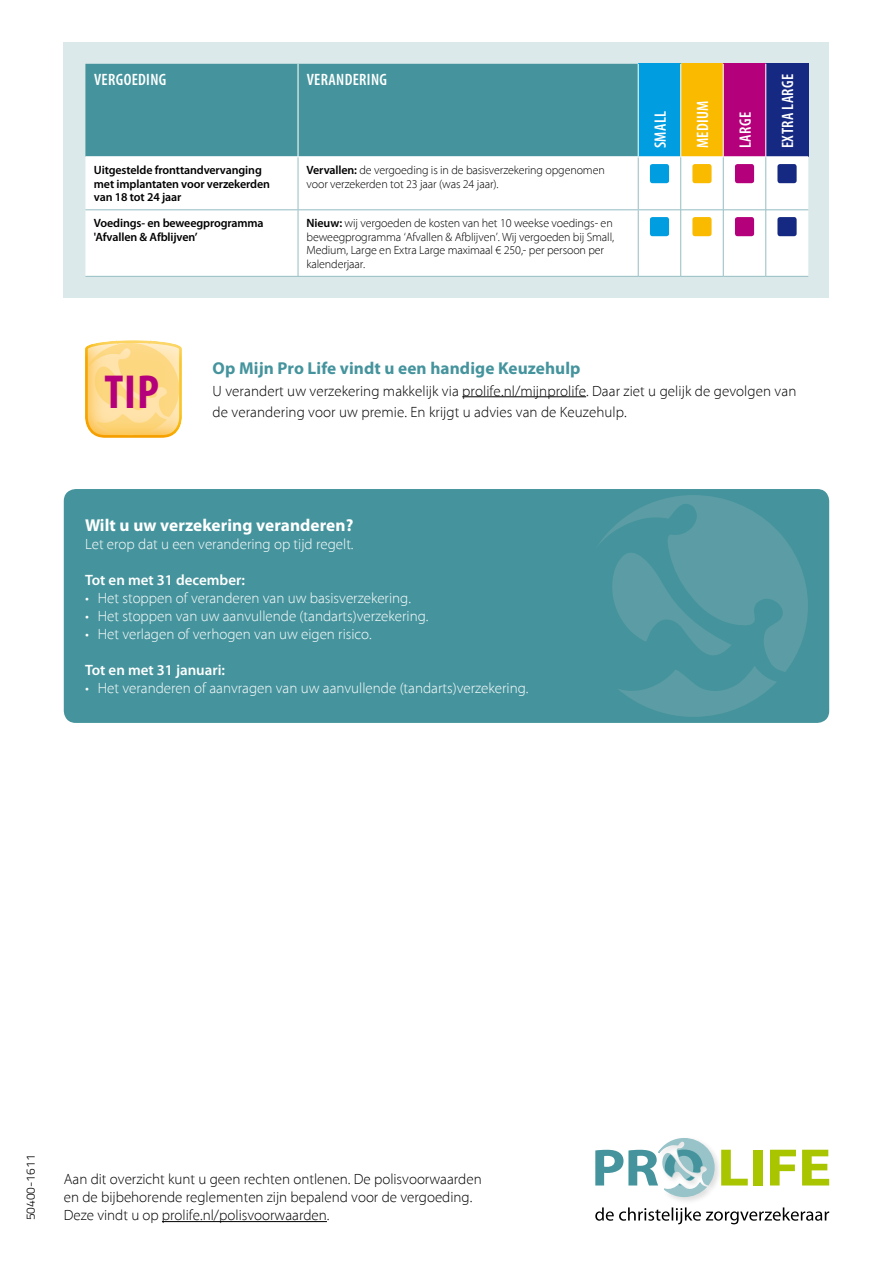
<style>
.page{position:relative;width:893px;height:1263px;background:#fff}
.page>*{position:absolute;margin:0;border:0;box-sizing:border-box;transform-origin:0 0}
.t1{font:700 condensed 48px "Myriad Pro";color:#b5007b}
.t2{font:700 17.25px "Myriad Pro";letter-spacing:.005em;color:#45949d}
.t3{font:700 17.25px "Myriad Pro";letter-spacing:.005em;color:#fff}
.t4{font:600 condensed 16.5px "Myriad Pro";letter-spacing:.02em;color:#fff}
.t5{font:300 15px/18px "Myriad Pro";color:#000}
.t6{font:300 15px/18px "Myriad Pro";color:#fff}
.t7{font:300 12px/13.5px "Myriad Pro";letter-spacing:-.01em;color:#000}
.t8{font:600 12px/13.5px "Myriad Pro";letter-spacing:-.01em;color:#000}
.t9{font:300 12px "Titillium Web";color:#000}
.s1{font-weight:600}
.s2{font-weight:700}
</style>
<div class="page">
<div style="left:64px;top:42px;width:765px;height:256px;background:#dbe9ea"></div>
<div style="left:85px;top:64px;width:553px;height:92px;background:#45949d"></div>
<div style="left:638px;top:64px;width:43px;height:93px;background:#009de0"></div>
<div style="left:681px;top:64px;width:42px;height:93px;background:#f9ba00"></div>
<div style="left:723px;top:64px;width:43px;height:93px;background:#b5007b"></div>
<div style="left:766px;top:64px;width:42px;height:93px;background:#162982"></div>
<div style="left:85px;top:157px;width:723px;height:119px;background:#fff"></div>
<hr style="left:85px;top:156px;width:213px;height:1px;background:#fff">
<hr style="left:298px;top:156px;width:340px;height:1px;background:#fff">
<hr style="left:638px;top:64px;width:1px;height:92px;background:#fff">
<hr style="left:680px;top:64px;width:1px;height:93px;background:#fff">
<hr style="left:723px;top:64px;width:1px;height:93px;background:#fff">
<hr style="left:765px;top:64px;width:1px;height:93px;background:#fff">
<hr style="left:298px;top:157px;width:1px;height:52px;background:#94bdc2">
<hr style="left:298px;top:210px;width:1px;height:66px;background:#94bdc2">
<hr style="left:765px;top:157px;width:1px;height:53px;background:#94bdc2">
<hr style="left:765px;top:210px;width:1px;height:66px;background:#94bdc2">
<hr style="left:680px;top:157px;width:1px;height:53px;background:#94bdc2">
<hr style="left:680px;top:210px;width:1px;height:66px;background:#94bdc2">
<hr style="left:638px;top:157px;width:1px;height:52px;background:#94bdc2">
<hr style="left:638px;top:210px;width:1px;height:66px;background:#94bdc2">
<hr style="left:723px;top:157px;width:1px;height:53px;background:#94bdc2">
<hr style="left:723px;top:210px;width:1px;height:66px;background:#94bdc2">
<hr style="left:297px;top:64px;width:2px;height:92px;background:#fff">
<hr style="left:638px;top:157px;width:43px;height:1px;background:#fff">
<hr style="left:681px;top:157px;width:42px;height:1px;background:#fff">
<hr style="left:723px;top:157px;width:43px;height:1px;background:#fff">
<hr style="left:766px;top:157px;width:42px;height:1px;background:#fff">
<hr style="left:85px;top:209px;width:213px;height:1px;background:#94bdc2">
<hr style="left:298px;top:209px;width:341px;height:1px;background:#94bdc2">
<hr style="left:639px;top:210px;width:42px;height:1px;background:#94bdc2">
<hr style="left:681px;top:210px;width:42px;height:1px;background:#94bdc2">
<hr style="left:723px;top:210px;width:43px;height:1px;background:#94bdc2">
<hr style="left:766px;top:210px;width:42px;height:1px;background:#94bdc2">
<hr style="left:85px;top:276px;width:213px;height:1px;background:#94bdc2">
<hr style="left:298px;top:276px;width:340px;height:1px;background:#94bdc2">
<hr style="left:638px;top:276px;width:43px;height:1px;background:#94bdc2">
<hr style="left:681px;top:276px;width:42px;height:1px;background:#94bdc2">
<hr style="left:723px;top:276px;width:43px;height:1px;background:#94bdc2">
<hr style="left:766px;top:276px;width:42px;height:1px;background:#94bdc2">
<div style="left:650px;top:164px;width:19px;height:19px;background:#009de0;border-radius:3px"></div>
<div style="left:692px;top:164px;width:20px;height:19px;background:#f9ba00;border-radius:3px"></div>
<div style="left:735px;top:164px;width:19px;height:19px;background:#b5007b;border-radius:3px"></div>
<div style="left:777px;top:164px;width:20px;height:19px;background:#162982;border-radius:3px"></div>
<div style="left:650px;top:217px;width:19px;height:19px;background:#009de0;border-radius:3px"></div>
<div style="left:692px;top:217px;width:20px;height:19px;background:#f9ba00;border-radius:3px"></div>
<div style="left:735px;top:217px;width:19px;height:19px;background:#b5007b;border-radius:3px"></div>
<div style="left:777px;top:217px;width:20px;height:19px;background:#162982;border-radius:3px"></div>
<hr style="left:462px;top:396px;width:124px;height:1px;background:#000">
<svg style="left:85px;top:340px;width:97px;height:98px;background:#fcd887"></svg>
<div style="left:64px;top:489px;width:765px;height:234px;background:#45949d;border-radius:12px"></div>
<svg style="left:599px;top:495px;width:209px;height:222px"></svg>
<svg style="left:723px;top:1150px;width:25px;height:35px"></svg>
<div style="left:753px;top:1150px;width:9px;height:35px;background:#a9c500"></div>
<svg style="left:770px;top:1150px;width:26px;height:35px"></svg>
<svg style="left:802px;top:1150px;width:27px;height:35px"></svg>
<div style="left:656px;top:1135px;width:67px;height:70px;background:#000;opacity:.25"></div>
<svg style="left:595px;top:1137px;width:120px;height:61px"></svg>
<svg style="left:595px;top:1207px;width:234px;height:17px"></svg>
<hr style="left:162px;top:1221px;width:165px;height:1px;background:#000">
<p class="t4" style="left:94px;top:69px;width:74px">VERGOEDING</p>
<p class="t4" style="left:307px;top:69px;width:82px">VERANDERING</p>
<p class="t8" style="left:94px;top:163px;width:178px">Uitgestelde fronttandvervanging met implantaten voor verzekerden van 18 tot 24 jaar</p>
<p class="t7" style="left:307px;top:163px;width:300px"><span class="s1">Vervallen:</span> de vergoeding is in de basisverzekering opgenomen voor verzekerden tot 23 jaar (was 24 jaar).</p>
<p class="t8" style="left:94px;top:216px;width:171px">Voedings- en beweegprogramma 'Afvallen &amp; Afblijven’</p>
<p class="t7" style="left:307px;top:216px;width:309px"><span class="s1">Nieuw:</span> wij vergoeden de kosten van het 10 weekse voedings- en beweegprogramma ‘Afvallen &amp; Afblijven’. Wij vergoeden bij Small, Medium, Large en Extra Large maximaal € 250,- per persoon per kalenderjaar.</p>
<p class="t4" style="left:650px;top:148px;width:39px;rotate:-90deg">SMALL</p>
<p class="t4" style="left:692px;top:148px;width:49px;rotate:-90deg">MEDIUM</p>
<p class="t4" style="left:735px;top:148px;width:37px;rotate:-90deg">LARGE</p>
<p class="t4" style="left:778px;top:148px;width:76px;rotate:-90deg">EXTRA LARGE</p>
<h1 class="t1" style="left:104px;top:362px;width:56px">TIP</h1>
<p class="t2" style="left:213px;top:357px;width:369px">Op Mijn Pro Life vindt u een handige Keuzehulp</p>
<p class="t5" style="left:213px;top:381px;width:585px">U verandert uw verzekering makkelijk via prolife.nl/mijnprolife. Daar ziet u gelijk de gevolgen van</p>
<p class="t5" style="left:213px;top:403px;width:416px">de verandering voor uw premie. En krijgt u advies van de Keuzehulp.</p>
<p class="t3" style="left:85px;top:514px;width:270px">Wilt u uw verzekering veranderen?</p>
<p class="t6" style="left:85px;top:535px;width:270px">Let erop dat u een verandering op tijd regelt.</p>
<p class="t6" style="left:85px;top:571px;width:345px"><span class="s1">Tot en met 31 december:<br></span><span class="s2">·</span> Het stoppen of veranderen van uw basisverzekering.<br><span class="s2">·</span> Het stoppen van uw aanvullende (tandarts)verzekering. <span class="s2">·</span> Het verlagen of verhogen van uw eigen risico.</p>
<p class="t6" style="left:85px;top:661px;width:445px"><span class="s1">Tot en met 31 januari:<br></span><span class="s2">·</span> Het veranderen of aanvragen van uw aanvullende (tandarts)verzekering.</p>
<p class="t9" style="left:22px;top:1220px;width:67px;rotate:-90deg">50400-1611</p>
<p class="t5" style="left:64px;top:1170px;width:419px">Aan dit overzicht kunt u geen rechten ontlenen. De polisvoorwaarden en de bijbehorende reglementen zijn bepalend voor de vergoeding.<br>Deze vindt u op prolife.nl/polisvoorwaarden.</p>
</div>
